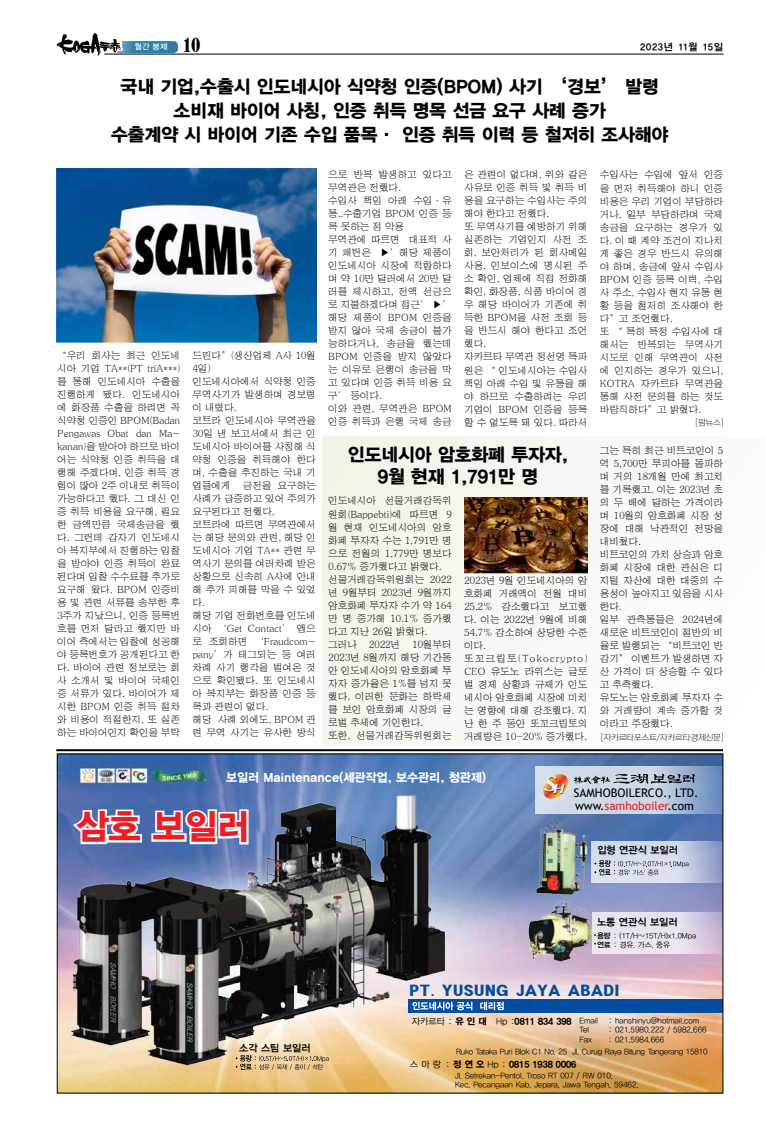
<style>
.page{position:relative;width:766px;height:1134px;background:#fff}
.page>*{position:absolute;margin:0;border:0;box-sizing:border-box;transform-origin:0 0}
.t1{font:35px "YDIYGO360";color:#ed1d24}
.t2{font:700 condensed 20px "Century 725 BT";color:#000}
.t3{font:18.2px/24px "YDIYGO360";color:#000;text-align:center}
.t4{font:13px "Headline R HM";color:#034ea2;scale:1.07 1}
.t5{font:12px "YDIYGO360";color:#fff}
.t6{font:11.8px "Trebuchet MS";color:#ed1d24}
.t7{font:11.8px "Trebuchet MS";color:#000}
.t8{font:10px "YDIYGO340";color:#000}
.t9{font:10px "YDIYGO130 KS Cpc EUC H";color:#000}
.t10{font:9.8px/13px "HY Sin Mun Myeong Jo";letter-spacing:-.03em;color:#000}
.t11{font:9px "YDIYGO360";color:#000}
.t12{font:8.6px "YDIYGO310";letter-spacing:-.03em;color:#000}
.t13{font:8px/9px "YDIYGO320";color:#000}
.t14{font:8px "YDIYGO320";letter-spacing:-.02em;color:#000}
.t15{font:8px "YDIYGO330";color:#fff}
.t16{font:7.5px/9px "YDIYGO320";color:#000}
.s1{color:#000}
.s2{font-family:"YDIYGO340"}
.s3{font-family:"YDIYGO320"}
</style>
<div class="page">
<div style="left:322px;top:437px;width:443px;height:309px;background:#faf8f3"></div>
<svg style="left:57px;top:41px;width:121px;height:12px"></svg>
<hr style="left:104px;top:54px;width:619px;height:1px;background:#000">
<svg style="left:56px;top:33px;width:67px;height:23px"></svg>
<img style="left:59px;top:755px;width:662px;height:336px">
<img style="left:59px;top:758px;width:468px;height:317px">
<img style="left:519px;top:890px;width:82px;height:80px">
<img style="left:530px;top:818px;width:60px;height:80px">
<svg style="left:69px;top:807px;width:181px;height:39px"></svg>
<svg style="left:236px;top:1054px;width:92px;height:16px"></svg>
<div style="left:409px;top:999px;width:313px;height:14px;background:#034ea2"></div>
<svg style="left:412px;top:1002px;width:60px;height:8px"></svg>
<svg style="left:480px;top:1002px;width:23px;height:8px"></svg>
<svg style="left:591px;top:842px;width:130px;height:41px"></svg>
<svg style="left:594px;top:860px;width:94px;height:15px"></svg>
<svg style="left:592px;top:912px;width:129px;height:42px;fill:#e8e4ef"></svg>
<svg style="left:534px;top:767px;width:187px;height:47px;fill:#ced7e5"></svg>
<svg style="left:573px;top:774px;width:121px;height:10px"></svg>
<img style="left:542px;top:774px;width:26px;height:27px">
<hr style="left:56px;top:749px;width:666px;height:2px;background:#000">
<img style="left:57px;top:168px;width:259px;height:174px">
<img style="left:464px;top:497px;width:123px;height:76px">
<p class="t15" style="left:135px;top:42px;width:34px">월간 봉제</p>
<h2 class="t2" style="left:182px;top:33px;width:20px">10</h2>
<p class="t9" style="left:639px;top:42px;width:85px">2023년 11월 15일</p>
<h3 class="t3" style="left:111px;top:75px;width:558px">국내 기업,수출시 인도네시아 식약청 인증(BPOM) 사기 ‘경보’ 발령 소비재 바이어 사칭, 인증 취득 명목 선금 요구 사례 증가<br>수출계약 시 바이어 기존 수입 품목· 인증 취득 이력 등 철저히 조사해야</h3>
<p class="t10" style="left:57px;top:349px;width:125px;text-align:justify">“우리 회사는 최근 인도네 시아 기업 TA**(PT triA***) 를 통해 인도네시아 수출을 진행하게 됐다. 인도네시아 에 화장품 수출을 하려면 꼭 식약청 인증인 BPOM(Badan Pengawas Obat dan Ma&shy;kanan)을 받아야 하므로 바이 어는 식약청 인증 취득을 대 행해 주겠다며, 인증 취득 경 험이 많아 2주 이내로 취득이 가능하다고 했다. 그 대신 인 증 취득 비용을 요구해, 필요 한 금액만큼 국제송금을 했 다. 그런데 갑자기 인도네시 아 복지부에서 진행하는 입찰 을 받아야 인증 취득이 완료 된다며 입찰 수수료를 추가로 요구해 왔다. BPOM 인증비 용 및 관련 서류를 송부한 후 3주가 지났으니, 인증 등록번 호를 먼저 달라고 했지만 바 이어 측에서는 입찰에 성공해 야 등록번호가 공개된다고 한 다. 바이어 관련 정보로는 회 사 소개서 및 바이어 국제인 증 서류가 있다. 바이어가 제 시한 BPOM 인증 취득 절차 와 비용이 적절한지, 또 실존 하는 바이어인지 확인을 부탁</p>
<p class="t10" style="left:192px;top:349px;width:125px">드린다”(생산업체 A사 10월<br>4일)<br>인도네시아에서 식약청 인증 무역사기가 발생하며 경보령 이 내렸다.<br>코트라 인도네시아 무역관을<br>30일 낸 보고서에서 최근 인 도네시아 바이어를 사칭해 식 약청 인증을 취득해야 한다 며, 수출을 추진하는 국내 기 업들에게 금전을 요구하는 사례가 급증하고 있어 주의가 요구된다고 전했다.<br>코트라에 따르면 무역관에서 는 해당 문의와 관련, 해당 인 도네시아 기업 TA** 관련 무 역사기 문의를 여러차례 받은 상황으로 신속히 A사에 안내 해 추가 피해를 막을 수 있었 다.<br>해당 기업 전화번호를 인도네 시아 ‘Get Contact’ 앱으 로 조회하면 ‘Fraudcom&shy;pany’가 태그되는 등 여러 차례 사기 행각을 벌여온 것 으로 확인됐다. 또 인도네시 아 복지부는 화장품 인증 등 록과 관련이 없다.<br>해당 사례 외에도, BPOM 관 련 무역 사기는 유사한 방식</p>
<p class="t10" style="left:328px;top:168px;width:125px">으로 반복 발생하고 있다고 무역관은 전했다.<br>수입사 책임 아래 수입·유 통..수출기업 BPOM 인증 등 록 못하는 점 악용<br>무역관에 따르면 대표적 사 기 패턴은 ▶’해당 제품이 인도네시아 시장에 적합하다 며 약 10만 달러에서 20만 달 러를 제시하고, 전액 선금으 로 지불하겠다며 접근’ ▶’ 해당 제품이 BPOM 인증을 받지 않아 국제 송금이 불가 능하다거나, 송금을 했는데<br>BPOM 인증을 받지 않았다 는 이유로 은행이 송금을 막 고 있다며 인증 취득 비용 요 구’ 등이다.<br>이와 관련, 무역관은 BPOM 인증 취득과 은행 국제 송금</p>
<p class="t10" style="left:464px;top:168px;width:125px">은 관련이 없다며, 위와 같은 사유로 인증 취득 및 취득 비 용을 요구하는 수입사는 주의 해야 한다고 전했다.<br>또 무역사기를 예방하기 위해 실존하는 기업인지 사전 조 회, 보안처리가 된 회사메일 사용, 인보이스에 명시된 주 소 확인, 업체에 직접 전화해 확인, 화장품, 식품 바이어 경 우 해당 바이어가 기존에 취 득한 BPOM을 사전 조회 등 을 반드시 해야 한다고 조언 했다.<br>자카르타 무역관 정선영 특파 원은 “ 인도네시아는 수입사 책임 아래 수입 및 유통을 해 야 하므로 수출하려는 우리 기업이 BPOM 인증을 등록 할 수 없도록 돼 있다. 따라서</p>
<p class="t10" style="left:599px;top:168px;width:125px">수입사는 수입에 앞서 인증 을 먼저 취득해야 하니 인증 비용은 우리 기업이 부담하라 거나, 일부 부담하라며 국제 송금을 요구하는 경우가 있 다. 이 때 계약 조건이 지나치 게 좋은 경우 반드시 유의해 야 하며, 송금에 앞서 수입사<br>BPOM 인증 등록 이력, 수입 사 주소, 수입사 현지 유통 현 황 등을 철저히 조사해야 한 다”고 조언했다.<br>또 “ 특히 특정 수입사에 대 해서는 반복되는 무역사기 시도로 인해 무역관이 사전 에 인지하는 경우가 있으니,<br>KOTRA 자카르타 무역관을 통해 사전 문의를 하는 것도 바람직하다”고 밝혔다.</p>
<p class="t12" style="left:695px;top:418px;width:29px">[팜뉴스]</p>
<h3 class="t3" style="left:348px;top:444px;width:221px;line-height:22px">인도네시아 암호화폐 투자자,<br>9월 현재 1,791만 명</h3>
<p class="t10" style="left:328px;top:494px;width:125px">인도네시아 선물거래감독위 원회(Bappebti)에 따르면 9 월 현재 인도네시아의 암호 화폐 투자자 수는 1,791만 명 으로 전월의 1,779만 명보다<br>0.67% 증가했다고 밝혔다. 선물거래감독위원회는 2022 년 9월부터 2023년 9월까지 암호화폐 투자자 수가 약 164 만 명 증가해 10.1% 증가했 다고 지난 26일 밝혔다. 그러나 2022년 10월부터<br>2023년 8월까지 해당 기간동 안 인도네시아의 암호화폐 투 자자 증가율은 1%를 넘지 못 했다. 이러한 둔화는 하락세 를 보인 암호화폐 시장의 글 로벌 추세에 기인한다.<br>또한, 선물거래감독위원회는</p>
<p class="t10" style="left:464px;top:574px;width:125px">2023년 9월 인도네시아의 암 호화폐 거래액이 전월 대비<br>25.2% 감소했다고 보고했 다. 이는 2022년 9월에 비해<br>54.7% 감소하여 상당한 수준 이다. 또꼬크립토(Tokocrypto)<br>CEO 유도노 라위스는 글로 벌 경제 상황과 규제가 인도 네시아 암호화폐 시장에 미치 는 영향에 대해 강조했다. 지 난 한 주 동안 또꼬크립토의 거래량은 10~20% 증가했다.</p>
<p class="t10" style="left:599px;top:444px;width:125px">그는 특히 최근 비트코인이 5 억 5,700만 루피아를 돌파하 며 거의 18개월 만에 최고치 를 기록했고, 이는 2023년 초 의 두 배에 달하는 가격이라 며 10월의 암호화폐 시장 성 장에 대해 낙관적인 전망을 내비쳤다.<br>비트코인의 가치 상승과 암호 화폐 시장에 대한 관심은 디 지털 자산에 대한 대중의 수 용성이 높아지고 있음을 시사 한다.<br>일부 관측통들은 2024년에 새로운 비트코인이 절반의 비 율로 발행되는 “비트코인 반 감기” 이벤트가 발생하면 자 산 가격이 더 상승할 수 있다 고 추측했다.<br>유도노는 암호화폐 투자자 수 와 거래량이 계속 증가할 것 이라고 주장했다.</p>
<p class="t12" style="left:601px;top:733px;width:124px">[자카르타포스트/자카르타경제신문]</p>
<p class="t5" style="left:226px;top:770px;width:261px">보일러 Maintenance(세관작업, 보수관리, 청관제)</p>
<p class="t7" style="left:573px;top:785px;width:126px">SAMHOBOILERCO., LTD.</p>
<h1 class="t1" style="left:76px;top:806px;width:175px">삼호 보일러</h1>
<p class="t8" style="left:239px;top:1042px;width:73px">소각 스팀 보일러</p>
<p class="t6" style="left:575px;top:798px;width:120px"><span class="s1">www.</span>samhoboiler<span class="s1">.com</span></p>
<p class="t8" style="left:597px;top:844px;width:82px">입형 연관식 보일러</p>
<p class="t8" style="left:597px;top:916px;width:82px">노통 연관식 보일러</p>
<p class="t16" style="left:597px;top:931px;width:101px"><span class="s2">용량</span> : (1T/H~15T/H)x1.0Mpa <span class="s2">연료</span> : 경유, 가스, 중유</p>
<h3 class="t4" style="left:409px;top:984px;width:198px">PT. YUSUNG JAYA ABADI</h3>
<p class="t11" style="left:412px;top:1015px;width:161px"><span class="s3">자카르타 :</span> 유 인 대 <span class="s3">Hp :</span>0811 834 398</p>
<p class="t11" style="left:410px;top:1059px;width:168px"><span class="s3">스 마 랑 :</span> 정 연 오 <span class="s3">Hp :</span> 0815 1938 0006</p>
<p class="t13" style="left:579px;top:1016px;width:20px">Email</p>
<p class="t13" style="left:608px;top:1016px;width:92px">: hanshinyu@hotmail.com</p>
<p class="t13" style="left:579px;top:1026px;width:11px">Tel</p>
<p class="t13" style="left:608px;top:1026px;width:99px">: 021.5980.222 / 5982.666</p>
<p class="t13" style="left:579px;top:1035px;width:14px">Fax</p>
<p class="t13" style="left:608px;top:1035px;width:57px">: 021.5984.666</p>
<p class="t14" style="left:456px;top:1047px;width:253px">Ruko Tataka Puri Blok C1 No. 25 Jl. Curug Raya Bitung Tangerang 15810</p>
<p class="t13" style="left:455px;top:1071px;width:185px">Jl. Setrekan-Pentol. Troso RT 007 / RW 010,<br>Kec. Pecangaan Kab. Jepara, Jawa Tengah, 59462.</p>
</div>
